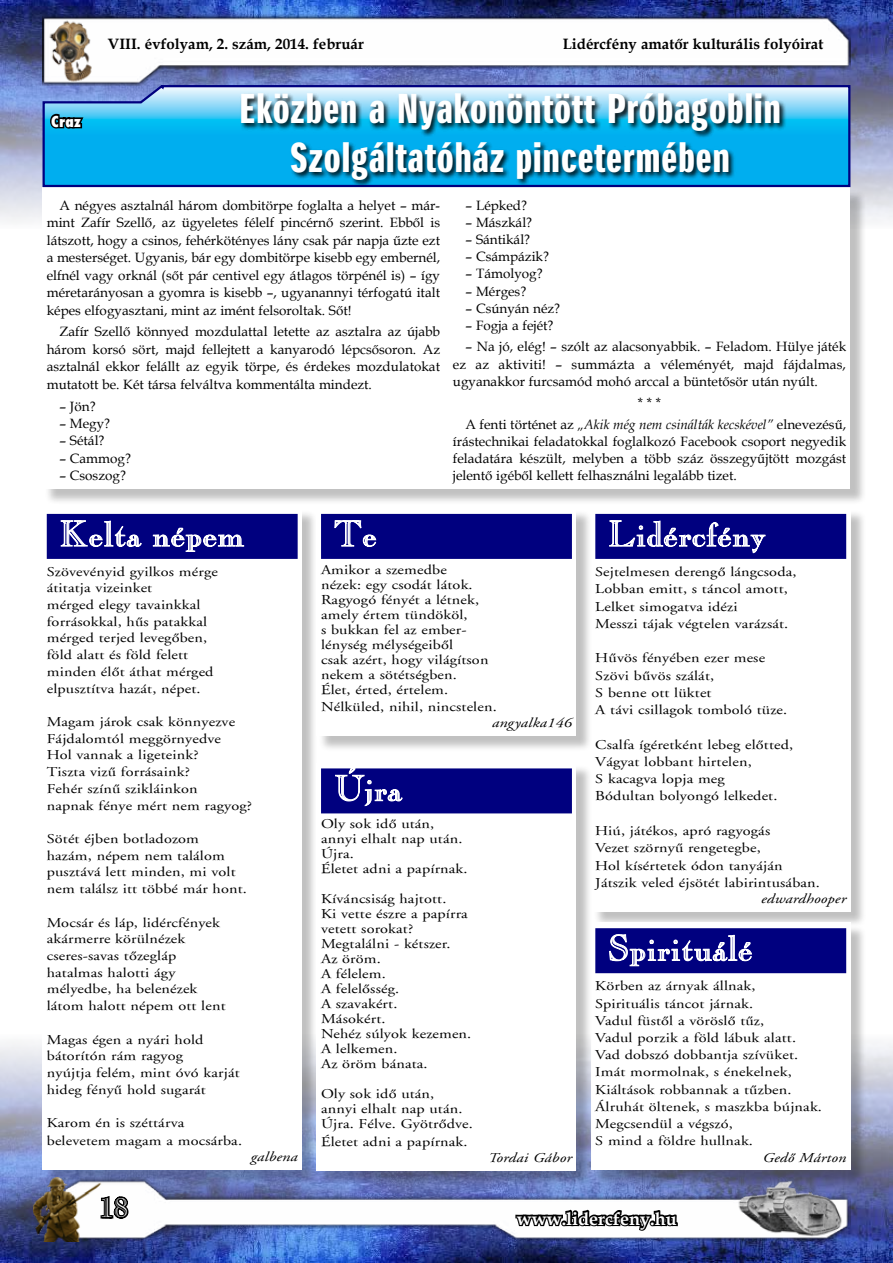
<style>
.page{position:relative;width:893px;height:1263px;background:#fff}
.page>*{position:absolute;margin:0;border:0;box-sizing:border-box;transform-origin:0 0}
.t1{font:40.5px/48.6px "Suzuki CE Headline";letter-spacing:.025em;color:#fff;text-align:center}
.t2{font:36px "Casper Open Face";color:#fff}
.t3{font:27px "Casper Open Face";color:#fff}
.t4{font:700 18px "Book Antiqua";color:#fff}
.t5{font:700 15px "Book Antiqua";color:#000}
.t6{font:800 15px "Fujiyama";color:#fff}
.t7{font:13.5px/15px "H Adobe Garamond";letter-spacing:.01em;color:#000;scale:1.2 1}
.t8{font:13.5px/17.5px "Book Antiqua";color:#000;text-align:justify}
.t9{font:italic 13.5px "H Adobe Garamond";letter-spacing:.01em;color:#000;scale:1.2 1}
.s1{font-style:italic}
</style>
<div class="page">
<img style="left:0;top:0;width:893px;height:222px">
<img style="left:0;top:1042px;width:893px;height:221px">
<img style="left:43px;top:15px;width:807px;height:69px">
<img style="left:34px;top:1178px;width:816px;height:64px">
<svg style="left:82px;top:1193px;width:49px;height:33px"></svg>
<svg style="left:514px;top:1205px;width:165px;height:30px"></svg>
<div style="left:44px;top:189px;width:823px;height:316px;background:#000;opacity:.25"></div>
<div style="left:43px;top:187px;width:807px;height:302px;background:#fff"></div>
<svg style="left:41px;top:84px;width:811px;height:104px;background:#3face5"></svg>
<div style="left:240px;top:93px;width:547px;height:95px;background:#000;opacity:.9"></div>
<svg style="left:48px;top:112px;width:38px;height:27px"></svg>
<div style="left:44px;top:510px;width:274px;height:675px;background:#000;opacity:.25"></div>
<div style="left:43px;top:508px;width:259px;height:661px;background:#fff"></div>
<div style="left:47px;top:514px;width:251px;height:45px;background:#00007f"></div>
<svg style="left:60px;top:520px;width:184px;height:32px"></svg>
<div style="left:593px;top:510px;width:273px;height:418px;background:#000;opacity:.25"></div>
<div style="left:591px;top:508px;width:259px;height:403px;background:#fff"></div>
<div style="left:595px;top:514px;width:251px;height:45px;background:#00007f"></div>
<svg style="left:609px;top:520px;width:157px;height:33px"></svg>
<div style="left:318px;top:510px;width:274px;height:242px;background:#000;opacity:.25"></div>
<div style="left:317px;top:508px;width:259px;height:228px;background:#fff"></div>
<div style="left:321px;top:514px;width:251px;height:45px;background:#00007f"></div>
<svg style="left:334px;top:520px;width:43px;height:27px"></svg>
<div style="left:593px;top:925px;width:273px;height:261px;background:#000;opacity:.25"></div>
<div style="left:591px;top:922px;width:259px;height:248px;background:#fff"></div>
<div style="left:595px;top:928px;width:251px;height:45px;background:#00007f"></div>
<svg style="left:609px;top:934px;width:143px;height:32px"></svg>
<div style="left:318px;top:765px;width:274px;height:422px;background:#000;opacity:.25"></div>
<div style="left:317px;top:763px;width:259px;height:407px;background:#fff"></div>
<div style="left:321px;top:768px;width:251px;height:45px;background:#00007f"></div>
<svg style="left:335px;top:768px;width:70px;height:38px"></svg>
<p class="t6" style="left:51px;top:111px;width:32px">Craz</p>
<p class="t5" style="left:108px;top:33px;width:258px">VIII. évfolyam, 2. szám, 2014. február</p>
<p class="t5" style="left:563px;top:33px;width:262px">Lidércfény amatőr kulturális folyóirat</p>
<h1 class="t1" style="left:240px;top:85px;width:543px">Eközben a Nyakonöntött Próbagoblin<br>Szolgáltatóház pincetermében</h1>
<p class="t8" style="left:47px;top:196px;width:395px;text-indent:13px">A négyes asztalnál három dombitörpe foglalta a helyet – már&shy;mint Zafír Szellő, az ügyeletes félelf pincérnő szerint. Ebből is látszott, hogy a csinos, fehérkötényes lány csak pár napja űzte ezt a mesterséget. Ugyanis, bár egy dombitörpe kisebb egy embernél, elfnél vagy orknál (sőt pár centivel egy átlagos törpénél is) – így méretarányosan a gyomra is kisebb –, ugyanannyi térfogatú italt képes elfogyasztani, mint az imént felsoroltak. Sőt!</p>
<p class="t8" style="left:47px;top:323px;width:395px;text-indent:13px">Zafír Szellő könnyed mozdulattal letette az asztalra az újabb három korsó sört, majd fellejtett a kanyarodó lépcsősoron. Az asztalnál ekkor felállt az egyik törpe, és érdekes mozdulatokat mutatott be. Két társa felváltva kommentálta mindezt.</p>
<p class="t8" style="left:60px;top:397px;width:38px">– Jön?</p>
<p class="t8" style="left:60px;top:414px;width:52px">– Megy?</p>
<p class="t8" style="left:60px;top:432px;width:47px">– Sétál?</p>
<p class="t8" style="left:60px;top:449px;width:73px">– Cammog?</p>
<p class="t8" style="left:60px;top:467px;width:68px">– Csoszog?</p>
<p class="t8" style="left:466px;top:196px;width:63px">– Lépked?</p>
<p class="t8" style="left:466px;top:213px;width:68px">– Mászkál?</p>
<p class="t8" style="left:466px;top:230px;width:66px">– Sántikál?</p>
<p class="t8" style="left:466px;top:248px;width:85px">– Csámpázik?</p>
<p class="t8" style="left:466px;top:265px;width:79px">– Támolyog?</p>
<p class="t8" style="left:466px;top:282px;width:62px">– Mérges?</p>
<p class="t8" style="left:466px;top:299px;width:96px">– Csúnyán néz?</p>
<p class="t8" style="left:466px;top:316px;width:89px">– Fogja a fejét?</p>
<p class="t8" style="left:453px;top:338px;width:395px;text-indent:13px">– Na jó, elég! – szólt az alacsonyabbik. – Feladom. Hülye játék ez az aktiviti! – summázta a véleményét, majd fájdalmas, ugyanakkor furcsamód mohó arccal a büntetősör után nyúlt.</p>
<p class="t8" style="left:466px;top:392px;width:382px;line-height:21.5px;text-indent:172px">* * *<br>A fenti történet az <span class="s1">„Akik még nem csinálták kecskével”</span> elnevezésű,</p>
<p class="t8" style="left:453px;top:432px;width:395px">írástechnikai feladatokkal foglalkozó Facebook csoport negyedik feladatára készült, melyben a több száz összegyűjtött mozgást jelentő igéből kellett felhasználni legalább tizet.</p>
<h2 class="t2" style="left:60px;top:513px;width:186px">Kelta népem</h2>
<p class="t7" style="left:47px;top:563px;width:144px;line-height:16.6px">Szövevényid gyilkos mérge átitatja vizeinket<br>mérged elegy tavainkkal forrásokkal, hűs patakkal mérged terjed levegőben, föld alatt és föld felett minden élőt áthat mérged elpusztítva hazát, népet.</p>
<p class="t7" style="left:47px;top:713px;width:173px;line-height:16.6px">Magam járok csak könnyezve<br>Fájdalomtól meggörnyedve<br>Hol vannak a ligeteink?<br>Tiszta vizű forrásaink?<br>Fehér színű szikláinkon<br>napnak fénye mért nem ragyog?</p>
<p class="t7" style="left:47px;top:830px;width:168px;line-height:16.6px">Sötét éjben botladozom hazám, népem nem találom pusztává lett minden, mi volt nem találsz itt többé már hont.</p>
<p class="t7" style="left:47px;top:914px;width:151px;line-height:16.6px">Mocsár és láp, lidércfények akármerre körülnézek cseres-savas tőzegláp hatalmas halotti ágy mélyedbe, ha belenézek látom halott népem ott lent</p>
<p class="t7" style="left:47px;top:1031px;width:162px;line-height:16.6px">Magas égen a nyári hold bátorítón rám ragyog<br>nyújtja felém, mint óvó karját hideg fényű hold sugarát</p>
<p class="t7" style="left:47px;top:1114px;width:164px;line-height:17.4px">Karom én is széttárva belevetem magam a mocsárba.</p>
<p class="t9" style="left:251px;top:1149px;width:41px">galbena</p>
<h3 class="t3" style="left:99px;top:1192px;width:30px">18</h3>
<h2 class="t2" style="left:334px;top:513px;width:45px">Te</h2>
<p class="t7" style="left:321px;top:562px;width:141px">Amikor a szemedbe nézek: egy csodát látok.<br>Ragyogó fényét a létnek, amely értem tündököl,<br>s bukkan fel az ember&shy;lénység mélységeiből<br>csak azért, hogy világítson nekem a sötétségben.<br>Élet, érted, értelem.</p>
<p class="t7" style="left:321px;top:699px;width:148px">Nélküled, nihil, nincstelen.</p>
<p class="t9" style="left:492px;top:715px;width:68px">angyalka146</p>
<h2 class="t2" style="left:334px;top:768px;width:70px">Újra</h2>
<p class="t7" style="left:321px;top:817px;width:124px">Oly sok idő után, annyi elhalt nap után.<br>Újra.<br>Életet adni a papírnak.</p>
<p class="t7" style="left:321px;top:892px;width:127px">Kíváncsiság hajtott.<br>Ki vette észre a papírra vetett sorokat?<br>Megtalálni - kétszer.<br>Az öröm.<br>A félelem.<br>A felelősség.<br>A szavakért.<br>Másokért.<br>Nehéz súlyok kezemen.<br>A lelkemen.<br>Az öröm bánata.</p>
<p class="t7" style="left:321px;top:1087px;width:128px">Oly sok idő után, annyi elhalt nap után.<br>Újra. Félve. Gyötrődve.</p>
<p class="t7" style="left:321px;top:1134px;width:124px">Életet adni a papírnak.</p>
<p class="t9" style="left:488px;top:1150px;width:71px">Tordai Gábor</p>
<h2 class="t2" style="left:608px;top:513px;width:159px">Lidércfény</h2>
<p class="t7" style="left:595px;top:563px;width:169px;line-height:17.2px">Sejtelmesen derengő lángcsoda,<br>Lobban emitt, s táncol amott,<br>Lelket simogatva idézi<br>Messzi tájak végtelen varázsát.</p>
<p class="t7" style="left:595px;top:650px;width:161px;line-height:17.2px">Hűvös fényében ezer mese<br>Szövi bűvös szálát,<br>S benne ott lüktet<br>A távi csillagok tomboló tüze.</p>
<p class="t7" style="left:595px;top:736px;width:166px;line-height:17.2px">Csalfa ígéretként lebeg előtted,<br>Vágyat lobbant hirtelen,<br>S kacagva lopja meg<br>Bódultan bolyongó lelkedet.</p>
<p class="t7" style="left:595px;top:822px;width:189px;line-height:17.2px">Hiú, játékos, apró ragyogás<br>Vezet szörnyű rengetegbe,<br>Hol kísértetek ódon tanyáján<br>Játszik veled éjsötét labirintusában.</p>
<p class="t9" style="left:761px;top:891px;width:72px">edwardhooper</p>
<h2 class="t2" style="left:608px;top:927px;width:146px">Spirituálé</h2>
<p class="t7" style="left:595px;top:977px;width:190px;line-height:17.2px">Körben az árnyak állnak,<br>Spirituális táncot járnak.<br>Vadul füstől a vöröslő tűz,<br>Vadul porzik a föld lábuk alatt.<br>Vad dobszó dobbantja szívüket.<br>Imát mormolnak, s énekelnek,<br>Kiáltások robbannak a tűzben.<br>Álruhát öltenek, s maszkba bújnak.<br>Megcsendül a végszó,<br>S mind a földre hullnak.</p>
<p class="t9" style="left:763px;top:1150px;width:71px">Gedő Márton</p>
<h3 class="t4" style="left:517px;top:1206px;width:161px">www.lidercfeny.hu</h3>
</div>
